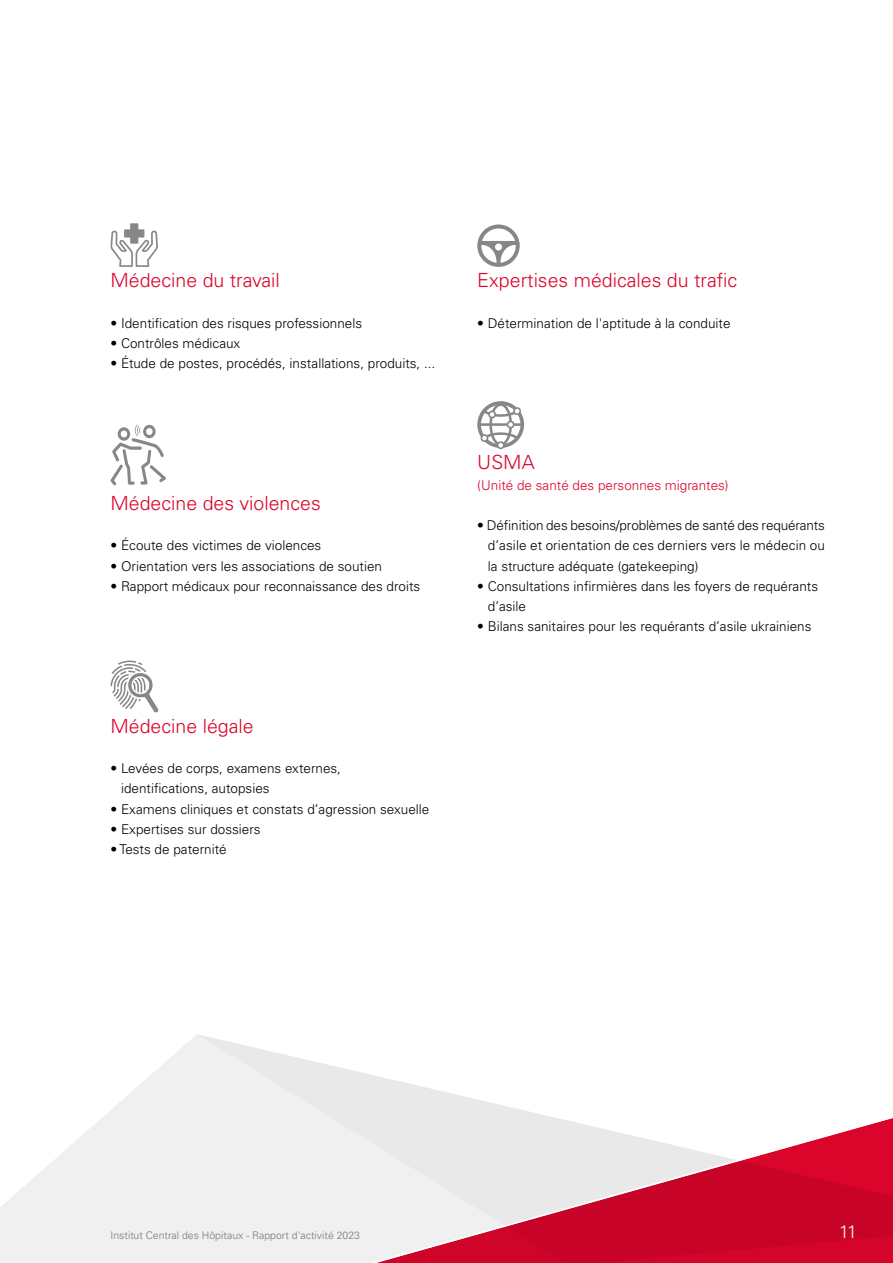
<style>
.page{position:relative;width:893px;height:1263px;background:#fff}
.page>*{position:absolute;margin:0;border:0;box-sizing:border-box;transform-origin:0 0}
.t1{font:300 19.5px "Univers LT Std";color:#db052c}
.t2{font:300 18px "Univers LT Std";color:#fff}
.t3{font:300 13.5px/20.2px "Univers LT Std";color:#000}
.t4{font:300 13.5px "Univers LT Std";color:#db052c}
.t5{font:300 10.5px "Univers LT Std";color:#778186}
</style>
<div class="page">
<svg style="left:0;top:1035px;width:456px;height:228px;fill:#f0f0f0"></svg>
<svg style="left:0;top:1034px;width:199px;height:162px"></svg>
<svg style="left:477px;top:224px;width:43px;height:43px"></svg>
<svg style="left:477px;top:401px;width:47px;height:48px"></svg>
<svg style="left:110px;top:223px;width:48px;height:44px"></svg>
<svg style="left:110px;top:425px;width:56px;height:60px"></svg>
<svg style="left:111px;top:660px;width:48px;height:53px"></svg>
<svg style="left:219px;top:1095px;width:674px;height:168px"></svg>
<h1 class="t1" style="left:111px;top:268px;width:171px">Médecine du travail</h1>
<p class="t3" style="left:111px;top:313px;width:253px">• Identification des risques professionnels</p>
<p class="t3" style="left:111px;top:333px;width:131px">• Contrôles médicaux</p>
<p class="t3" style="left:111px;top:353px;width:326px">• Étude de postes, procédés, installations, produits, ...</p>
<h1 class="t1" style="left:111px;top:491px;width:212px">Médecine des violences</h1>
<p class="t3" style="left:111px;top:535px;width:212px">• Écoute des victimes de violences</p>
<p class="t3" style="left:111px;top:556px;width:273px">• Orientation vers les associations de soutien</p>
<p class="t3" style="left:111px;top:576px;width:311px">• Rapport médicaux pour reconnaissance des droits</p>
<h1 class="t1" style="left:111px;top:714px;width:145px">Médecine légale</h1>
<p class="t3" style="left:121px;top:758px;width:221px;text-indent:-11px">• Levées de corps, examens externes, identifications, autopsies</p>
<p class="t3" style="left:111px;top:799px;width:320px">• Examens cliniques et constats d’agression sexuelle</p>
<p class="t3" style="left:111px;top:819px;width:152px">• Expertises sur dossiers</p>
<p class="t3" style="left:111px;top:839px;width:118px">• Tests de paternité</p>
<h1 class="t1" style="left:477px;top:268px;width:262px">Expertises médicales du trafic</h1>
<p class="t3" style="left:477px;top:313px;width:255px">• Détermination de l'aptitude à la conduite</p>
<h1 class="t1" style="left:477px;top:451px;width:59px">USMA</h1>
<p class="t4" style="left:477px;top:477px;width:253px">(Unité de santé des personnes migrantes)</p>
<p class="t3" style="left:488px;top:515px;width:339px;text-align:justify;text-indent:-11px">• Définition des besoins/problèmes de santé des requérants d’asile et orientation de ces derniers vers le médecin ou la structure adéquate (gatekeeping)</p>
<p class="t3" style="left:488px;top:576px;width:332px;text-indent:-11px">• Consultations infirmières dans les foyers de requérants d’asile</p>
<p class="t3" style="left:477px;top:616px;width:336px">• Bilans sanitaires pour les requérants d’asile ukrainiens</p>
<p class="t5" style="left:111px;top:1229px;width:251px">Institut Central des Hôpitaux - Rapport d'activité 2023</p>
<h2 class="t2" style="left:839px;top:1221px;width:19px">11</h2>
</div>
